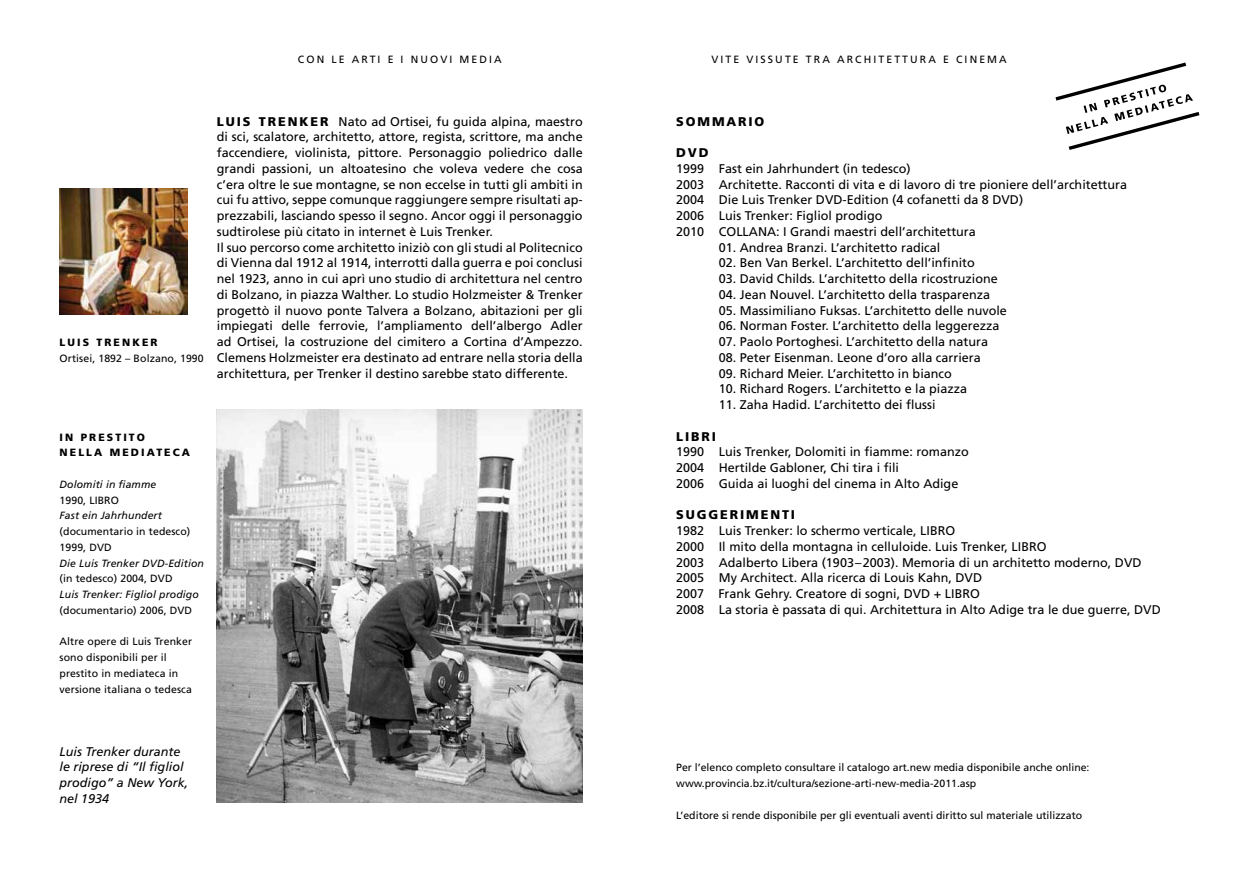
<style>
.page{position:relative;width:1259px;height:893px;background:#fff}
.page>*{position:absolute;margin:0;border:0;box-sizing:border-box;transform-origin:0 0}
.t1{font:12.6px/15.8px "Frutiger";color:#000}
.t2{font:italic 12.6px/15.8px "Frutiger";color:#000}
.t3{font:900 12.6px "Frutiger";letter-spacing:.15em;color:#000}
.t4{font:10.5px/15.8px "Frutiger";letter-spacing:.01em;color:#000}
.t5{font:italic 10.5px "Frutiger";letter-spacing:.01em;color:#000}
.t6{font:10.5px "Frutiger";letter-spacing:.2em;color:#000}
.t7{font:900 10.5px/15.8px "Frutiger";letter-spacing:.2em;color:#000}
</style>
<div class="page">
<img style="left:60px;top:189px;width:127px;height:126px">
<img style="left:217px;top:409px;width:366px;height:394px">
<svg style="left:1055px;top:63px;width:144px;height:87px"></svg>
<p class="t6" style="left:298px;top:53px;width:205px">CON LE ARTI E I NUOVI MEDIA</p>
<p class="t6" style="left:711px;top:53px;width:297px">VITE VISSUTE TRA ARCHITETTURA E CINEMA</p>
<p class="t7" style="left:60px;top:334px;width:100px">LUIS TRENKER</p>
<p class="t4" style="left:60px;top:350px;width:146px">Ortisei, 1892 – Bolzano, 1990</p>
<p class="t1" style="left:217px;top:113px;width:367px;text-indent:122px">Nato ad Ortisei, fu guida alpina, maestro di sci, scalatore, architetto, attore, regista, scrittore, ma anche faccendiere, violinista, pittore. Personaggio poliedrico dalle grandi passioni, un altoatesino che voleva vedere che cosa c’era oltre le sue montagne, se non eccelse in tutti gli ambiti in cui fu attivo, seppe comunque raggiungere sempre risultati ap&shy;prezzabili, lasciando spesso il segno. Ancor oggi il personaggio sudtirolese più citato in internet è Luis Trenker.<br>Il suo percorso come architetto iniziò con gli studi al Politecnico di Vienna dal 1912 al 1914, interrotti dalla guerra e poi conclusi nel 1923, anno in cui aprì uno studio di architettura nel centro di Bolzano, in piazza Walther. Lo studio Holzmeister &amp; Trenker progettò il nuovo ponte Talvera a Bolzano, abitazioni per gli impiegati delle ferrovie, l’ampliamento dell’albergo Adler ad Ortisei, la costruzione del cimitero a Cortina d’Ampezzo.<br>Clemens Holzmeister era destinato ad entrare nella storia della architettura, per Trenker il destino sarebbe stato differente.</p>
<p class="t3" style="left:217px;top:114px;width:18px">LUIS</p>
<p class="t3" style="left:259px;top:114px;width:20px">TRENKER</p>
<p class="t7" style="left:60px;top:429px;width:132px">IN PRESTITO<br>NELLA MEDIATECA</p>
<p class="t5" style="left:60px;top:478px;width:98px">Dolomiti in fiamme</p>
<p class="t4" style="left:60px;top:492px;width:61px">1990, LIBRO</p>
<p class="t5" style="left:60px;top:510px;width:104px">Fast ein Jahrhundert</p>
<p class="t4" style="left:60px;top:523px;width:132px">(documentario in tedesco)<br>1999, DVD</p>
<p class="t5" style="left:60px;top:557px;width:146px">Die Luis Trenker DVD-Edition</p>
<p class="t4" style="left:60px;top:571px;width:115px">(in tedesco) 2004, DVD</p>
<p class="t5" style="left:60px;top:588px;width:141px">Luis Trenker: Figliol prodigo</p>
<p class="t4" style="left:60px;top:602px;width:134px">(documentario) 2006, DVD</p>
<p class="t4" style="left:60px;top:634px;width:134px">Altre opere di Luis Trenker sono disponibili per il prestito in mediateca in versione italiana o tedesca</p>
<p class="t3" style="left:676px;top:114px;width:90px">SOMMARIO</p>
<p class="t3" style="left:676px;top:145px;width:34px">DVD</p>
<p class="t1" style="left:676px;top:160px;width:452px">1999 Fast ein Jahrhundert (in tedesco)<br>2003 Architette. Racconti di vita e di lavoro di tre pioniere dell’architettura 2004 Die Luis Trenker DVD-Edition (4 cofanetti da 8 DVD)<br>2006 Luis Trenker: Figliol prodigo<br>2010 COLLANA: I Grandi maestri dell’architettura</p>
<p class="t1" style="left:719px;top:239px;width:223px">01. Andrea Branzi. L’architetto radical</p>
<p class="t1" style="left:719px;top:255px;width:257px">02. Ben Van Berkel. L’architetto dell’infinito</p>
<p class="t1" style="left:719px;top:271px;width:280px">03. David Childs. L’architetto della ricostruzione</p>
<p class="t1" style="left:719px;top:286px;width:273px">04. Jean Nouvel. L’architetto della trasparenza</p>
<p class="t1" style="left:719px;top:302px;width:290px">05. Massimiliano Fuksas. L’architetto delle nuvole</p>
<p class="t1" style="left:719px;top:318px;width:282px">06. Norman Foster. L’architetto della leggerezza</p>
<p class="t1" style="left:719px;top:334px;width:271px">07. Paolo Portoghesi. L’architetto della natura</p>
<p class="t1" style="left:719px;top:349px;width:263px">08. Peter Eisenman. Leone d’oro alla carriera</p>
<p class="t1" style="left:719px;top:365px;width:234px">09. Richard Meier. L’architetto in bianco</p>
<p class="t1" style="left:719px;top:381px;width:250px">10. Richard Rogers. L’architetto e la piazza</p>
<p class="t1" style="left:719px;top:397px;width:218px">11. Zaha Hadid. L’architetto dei flussi</p>
<p class="t3" style="left:676px;top:429px;width:41px">LIBRI</p>
<p class="t1" style="left:676px;top:444px;width:294px">1990 Luis Trenker, Dolomiti in fiamme: romanzo<br>2004 Hertilde Gabloner, Chi tira i fili<br>2006 Guida ai luoghi del cinema in Alto Adige</p>
<p class="t3" style="left:676px;top:507px;width:120px">SUGGERIMENTI</p>
<p class="t1" style="left:676px;top:523px;width:486px">1982 Luis Trenker: lo schermo verticale, LIBRO<br>2000 Il mito della montagna in celluloide. Luis Trenker, LIBRO<br>2003 Adalberto Libera (1903–2003). Memoria di un architetto moderno, DVD 2005 My Architect. Alla ricerca di Louis Kahn, DVD<br>2007 Frank Gehry. Creatore di sogni, DVD + LIBRO<br>2008 La storia è passata di qui. Architettura in Alto Adige tra le due guerre, DVD</p>
<p class="t2" style="left:60px;top:743px;width:130px">Luis Trenker durante le riprese di “Il figliol prodigo” a New York, nel 1934</p>
<p class="t4" style="left:676px;top:760px;width:415px">Per l’elenco completo consultare il catalogo art.new media disponibile anche online: www.provincia.bz.it/cultura/sezione-arti-new-media-2011.asp</p>
<p class="t4" style="left:676px;top:807px;width:407px">L’editore si rende disponibile per gli eventuali aventi diritto sul materiale utilizzato</p>
</div>
